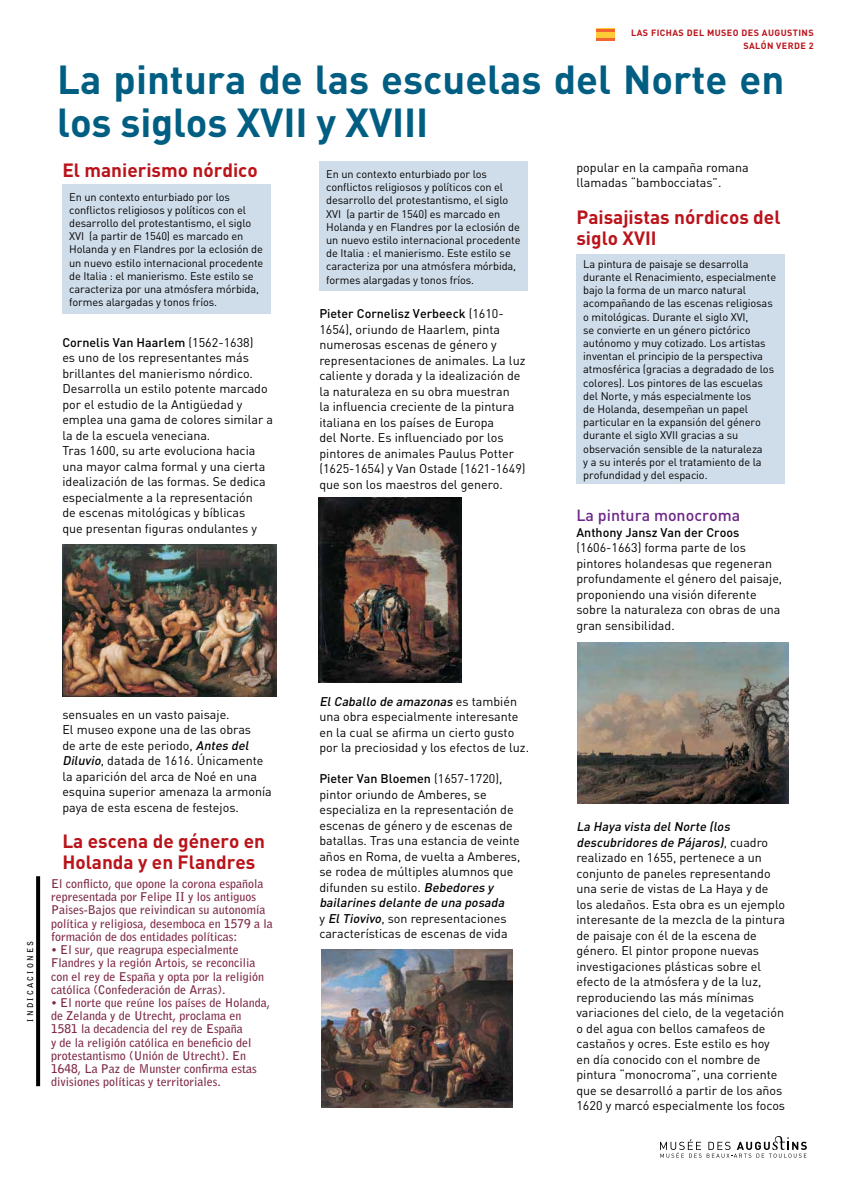
<style>
.page{position:relative;width:842px;height:1191px;background:#fff}
.page>*{position:absolute;margin:0;border:0;box-sizing:border-box;transform-origin:0 0}
.t1{font:700 40px/43px "DIN";color:#005e82}
.t2{font:700 19px/21px "DIN";color:#ba131a}
.t3{font:500 16px "DIN";color:#6d2687}
.t4{font:12.5px/15.5px "DIN";color:#000}
.t5{font:500 12.5px "DIN";color:#000}
.t6{font:700 12px/13.2px "Bell Gothic";color:#7f2a47}
.t7{font:11px/13.2px "DIN";letter-spacing:-.01em;color:#000}
.t8{font:700 9px/13px "DIN";letter-spacing:.045em;color:#ba131a;text-align:right}
.t9{font:700 8px "Bell Gothic";color:#000}
.s1{font-weight:500}
.s2{font-weight:500;font-style:italic}
</style>
<div class="page">
<svg style="left:596px;top:28px;width:19px;height:1px"></svg>
<div style="left:596px;top:29px;width:19px;height:12px;background:#ffca38"></div>
<svg style="left:596px;top:29px;width:19px;height:2px"></svg>
<hr style="left:596px;top:38px;width:19px;height:3px;background:#f26531">
<svg style="left:660px;top:1139px;width:41px;height:18px"></svg>
<svg style="left:707px;top:1136px;width:100px;height:21px"></svg>
<div style="left:62px;top:184px;width:209px;height:130px;background:#cfdce9"></div>
<div style="left:319px;top:161px;width:209px;height:130px;background:#cfdce9"></div>
<div style="left:576px;top:254px;width:209px;height:229px;background:#cfdce9"></div>
<img style="left:319px;top:498px;width:142px;height:184px">
<img style="left:63px;top:544px;width:213px;height:152px">
<img style="left:321px;top:949px;width:191px;height:158px">
<img style="left:577px;top:642px;width:211px;height:161px">
<svg style="left:36px;top:876px;width:4px;height:210px"></svg>
<p class="t8" style="left:631px;top:26px;width:184px">LAS FICHAS DEL MUSeo DES AUGUSTINS<br>SALÓN VERDE 2</p>
<h1 class="t1" style="left:57px;top:57px;width:728px">La pintura de las escuelas del Norte en los siglos XVII y XVIII</h1>
<h2 class="t2" style="left:62px;top:159px;width:197px">El manierismo nórdico</h2>
<p class="t7" style="left:69px;top:190px;width:196px">En un contexto enturbiado por los conflictos religiosos y políticos con el desarrollo del protestantismo, el siglo XVI (a partir de 1540) es marcado en Holanda y en Flandres por la eclosión de un nuevo estilo internacional procedente de Italia : el manierismo. Este estilo se caracteriza por una atmósfera mórbida, formes alargadas y tonos fríos.</p>
<p class="t4" style="left:62px;top:334px;width:212px"><span class="s1">Cornelis Van Haarlem</span> (1562-1638)<br>es uno de los representantes más brillantes del manierismo nórdico.<br>Desarrolla un estilo potente marcado por el estudio de la Antigüedad y emplea una gama de colores similar a la de la escuela veneciana.<br>Tras 1600, su arte evoluciona hacia una mayor calma formal y una cierta idealización de las formas. Se dedica especialmente a la representación<br>de escenas mitológicas y bíblicas<br>que presentan figuras ondulantes y</p>
<p class="t7" style="left:326px;top:167px;width:196px">En un contexto enturbiado por los conflictos religiosos y políticos con el desarrollo del protestantismo, el siglo XVI (a partir de 1540) es marcado en Holanda y en Flandres por la eclosión de un nuevo estilo internacional procedente de Italia : el manierismo. Este estilo se caracteriza por una atmósfera mórbida, formes alargadas y tonos fríos.</p>
<p class="t4" style="left:319px;top:306px;width:208px"><span class="s1">Pieter Cornelisz Verbeeck</span> (1610- 1654), oriundo de Haarlem, pinta numerosas escenas de género y representaciones de animales. La luz caliente y dorada y la idealización de la naturaleza en su obra muestran<br>la influencia creciente de la pintura italiana en los países de Europa<br>del Norte. Es influenciado por los pintores de animales Paulus Potter (1625-1654) y Van Ostade (1621-1649) que son los maestros del genero.</p>
<p class="t4" style="left:576px;top:159px;width:174px">popular en la campaña romana llamadas “bambocciatas”.</p>
<h2 class="t2" style="left:576px;top:205px;width:206px">Paisajistas nórdicos del siglo XVII</h2>
<p class="t7" style="left:583px;top:257px;width:195px">La pintura de paisaje se desarrolla durante el Renacimiento, especialmente bajo la forma de un marco natural acompañando de las escenas religiosas o mitológicas. Durante el siglo XVI,<br>se convierte en un género pictórico autónomo y muy cotizado. Los artistas inventan el principio de la perspectiva atmosférica (gracias a degradado de los colores). Los pintores de las escuelas del Norte, y más especialmente los<br>de Holanda, desempeñan un papel particular en la expansión del género durante el siglo XVII gracias a su observación sensible de la naturaleza<br>y a su interés por el tratamiento de la profundidad y del espacio.</p>
<p class="t3" style="left:576px;top:505px;width:165px">La pintura monocroma</p>
<p class="t5" style="left:576px;top:524px;width:164px">Anthony Jansz Van der Croos</p>
<p class="t4" style="left:576px;top:539px;width:207px">(1606-1663) forma parte de los pintores holandesas que regeneran profundamente el género del paisaje, proponiendo una visión diferente sobre la naturaleza con obras de una gran sensibilidad.</p>
<p class="t9" style="left:26px;top:1021px;width:82px;rotate:-90deg">I N D I C A C I O N E S</p>
<p class="t4" style="left:62px;top:706px;width:211px">sensuales en un vasto paisaje.<br>El museo expone una de las obras<br>de arte de este periodo, <span class="s2">Antes del Diluvio</span>, datada de 1616. Únicamente la aparición del arca de Noé en una esquina superior amenaza la armonía paya de esta escena de festejos.</p>
<h2 class="t2" style="left:62px;top:830px;width:204px">La escena de género en<br>Holanda y en Flandres</h2>
<p class="t6" style="left:51px;top:877px;width:223px">El conflicto, que opone la corona española representada por Felipe II y los antiguos Paises-Bajos que reivindican su autonomía política y religiosa, desemboca en 1579 a la formación de dos entidades políticas:</p>
<p class="t6" style="left:51px;top:943px;width:215px">• El sur, que reagrupa especialmente Flandres y la región Artois, se reconcilia con el rey de España y opta por la religión católica (Confederación de Arras).</p>
<p class="t6" style="left:51px;top:996px;width:221px">• El norte que reúne los países de Holanda, de Zelanda y de Utrecht, proclama en 1581 la decadencia del rey de España<br>y de la religión católica en beneficio del protestantismo (Unión de Utrecht). En 1648, La Paz de Munster confirma estas divisiones políticas y territoriales.</p>
<p class="t4" style="left:319px;top:693px;width:211px"><span class="s2">ElCaballo de amazonas</span> e s t a m b i é n una obra especialmente interesante en la cual se afirma un cierto gusto por la preciosidad y los efectos de luz.</p>
<p class="t4" style="left:319px;top:771px;width:203px"><span class="s1">Pieter Van Bloemen</span> (1657-1720), pintor oriundo de Amberes, se especializa en la representación de escenas de género y de escenas de batallas. Tras una estancia de veinte años en Roma, de vuelta a Amberes, se rodea de múltiples alumnos que difunden su estilo. <span class="s2">Bebedores y bailarines delante de una posada<br></span>y <span class="s2">ElTiovivo</span>, son representaciones características de escenas de vida</p>
<p class="t4" style="left:576px;top:818px;width:210px"><span class="s2">La Haya vista delNorte (los descubridores de Pájaros)</span>, c u a d ro realizado en 1655, pertenece a un conjunto de paneles representando una serie de vistas de La Haya y de los aledaños. Esta obra es un ejemplo interesante de la mezcla de la pintura de paisaje con él de la escena de género. El pintor propone nuevas investigaciones plásticas sobre el efecto de la atmósfera y de la luz, reproduciendo las más mínimas variaciones del cielo, de la vegetación o del agua con bellos camafeos de castaños y ocres. Este estilo es hoy en día conocido con el nombre de pintura “monocroma”, una corriente que se desarrolló a partir de los años 1620 y marcó especialmente los focos</p>
</div>
